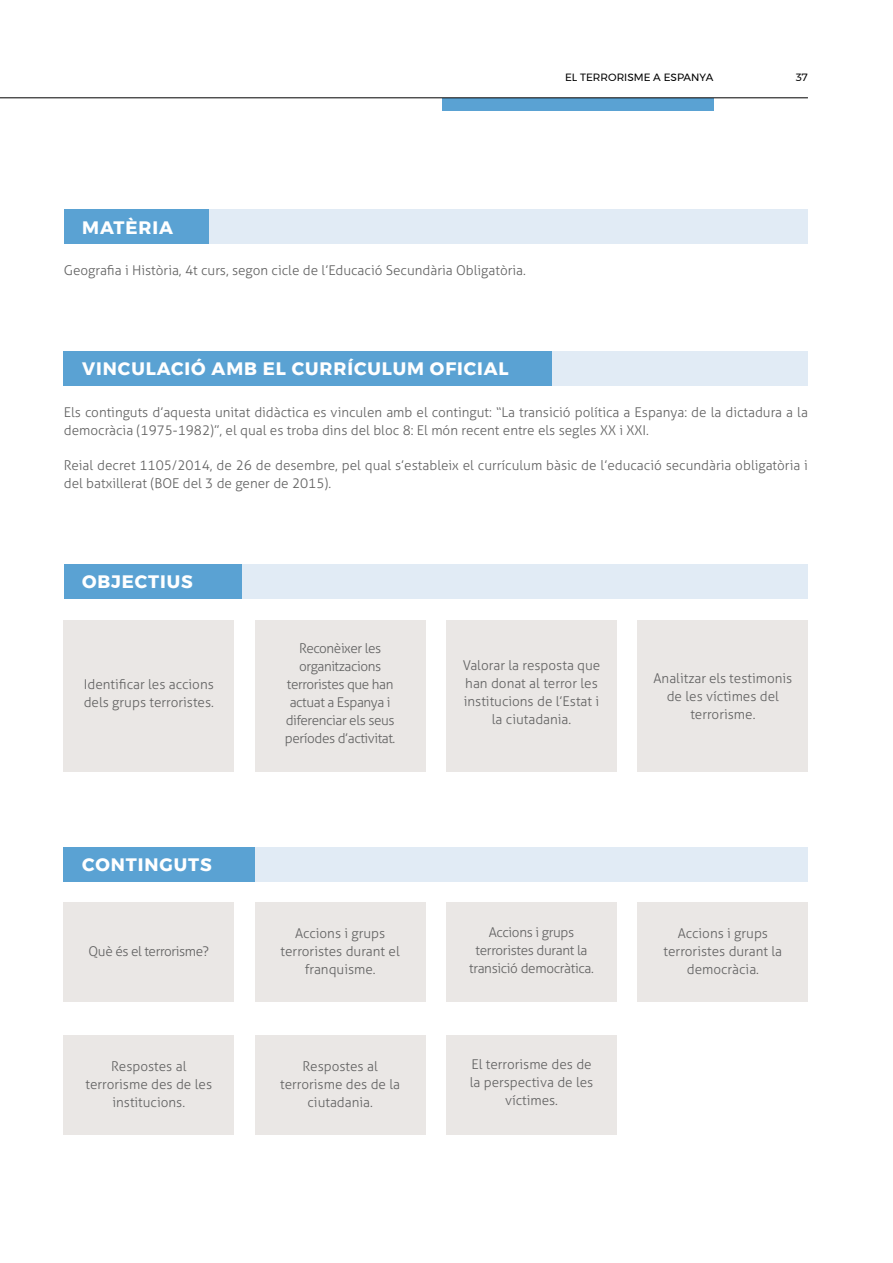
<style>
.page{position:relative;width:893px;height:1263px;background:#fff}
.page>*{position:absolute;margin:0;border:0;box-sizing:border-box;transform-origin:0 0}
.t1{font:700 18px "Montserrat";letter-spacing:.05em;color:#fff}
.credit_text{font:300 13.5px/18px "Aller";color:#626262;text-align:center}
.credit_text-2{font:300 13.5px/18px "Aller";letter-spacing:-.03em;color:#626262;text-align:center}
.credit_text-3{font:300 13.5px/18px "Aller";letter-spacing:-.025em;color:#626262;text-align:center}
.t2{font:10.5px "Montserrat";color:#000}
</style>
<div class="page">
<div style="left:442px;top:98px;width:271px;height:13px;background:#5aa2d3"></div>
<hr style="left:0;top:97px;width:808px;height:1px;background:#000">
<div style="left:64px;top:210px;width:146px;height:34px;background:#5aa2d3"></div>
<div style="left:210px;top:210px;width:598px;height:34px;background:#e1ebf5"></div>
<div style="left:64px;top:351px;width:489px;height:35px;background:#5aa2d3"></div>
<div style="left:553px;top:351px;width:255px;height:35px;background:#e1ebf5"></div>
<div style="left:64px;top:564px;width:178px;height:34px;background:#5aa2d3"></div>
<div style="left:242px;top:564px;width:566px;height:34px;background:#e1ebf5"></div>
<div style="left:64px;top:620px;width:170px;height:151px;background:#eae7e5"></div>
<div style="left:255px;top:620px;width:170px;height:151px;background:#eae7e5"></div>
<div style="left:446px;top:620px;width:171px;height:151px;background:#eae7e5"></div>
<div style="left:638px;top:620px;width:170px;height:151px;background:#eae7e5"></div>
<div style="left:64px;top:847px;width:191px;height:35px;background:#5aa2d3"></div>
<div style="left:255px;top:847px;width:553px;height:35px;background:#e1ebf5"></div>
<div style="left:64px;top:902px;width:170px;height:100px;background:#eae7e5"></div>
<div style="left:255px;top:902px;width:170px;height:100px;background:#eae7e5"></div>
<div style="left:64px;top:1035px;width:170px;height:100px;background:#eae7e5"></div>
<div style="left:255px;top:1035px;width:170px;height:100px;background:#eae7e5"></div>
<div style="left:446px;top:1035px;width:171px;height:100px;background:#eae7e5"></div>
<div style="left:446px;top:902px;width:171px;height:100px;background:#eae7e5"></div>
<div style="left:638px;top:902px;width:170px;height:100px;background:#eae7e5"></div>
<p class="t2" style="left:565px;top:70px;width:150px">EL TERRORISME A ESPANYA</p>
<p class="t1" style="left:82px;top:213px;width:92px">MATÈRIA</p>
<p class="credit_text" style="left:64px;top:262px;width:464px">Geografia i Història, 4t curs, segon cicle de l’Educació Secundària Obligatòria.</p>
<p class="t2" style="left:796px;top:69px;width:14px">37</p>
<p class="t1" style="left:82px;top:354px;width:428px">VINCULACIÓ AMB EL CURRÍCULUM OFICIAL</p>
<p class="credit_text" style="left:64px;top:403px;width:746px;text-align:left">Els continguts d’aquesta unitat didàctica es vinculen amb el contingut: “La transició política a Espanya: de la dictadura a la democràcia (1975-1982)”, el qual es troba dins del bloc 8: El món recent entre els segles XX i XXI.</p>
<p class="credit_text" style="left:64px;top:456px;width:746px;text-align:left">Reial decret 1105/2014, de 26 de desembre, pel qual s’estableix el currículum bàsic de l’educació secundària obligatòria i del batxillerat (BOE del 3 de gener de 2015).</p>
<p class="t1" style="left:82px;top:567px;width:112px">OBJECTIUS</p>
<p class="credit_text" style="left:84px;top:676px;width:132px;text-align:left">Identificar les accions dels grups terroristes.</p>
<p class="t1" style="left:82px;top:850px;width:131px">CONTINGUTS</p>
<p class="credit_text-2" style="left:89px;top:942px;width:122px">Què és el terrorisme?</p>
<p class="credit_text-2" style="left:285px;top:640px;width:112px">Reconèixer les organitzacions terroristes que han actuat a Espanya i diferenciar els seus períodes d’activitat.</p>
<p class="credit_text" style="left:463px;top:656px;width:139px">Valorar la resposta que han donat al terror les institucions de l’Estat i la ciutadania.</p>
<p class="credit_text" style="left:653px;top:669px;width:140px">Analitzar els testimonis de les víctimes del terrorisme.</p>
<p class="credit_text" style="left:281px;top:924px;width:121px">Accions i grups terroristes durant el franquisme.</p>
<p class="credit_text-3" style="left:469px;top:923px;width:126px">Accions i grups terroristes durant la transició democràtica.</p>
<p class="credit_text" style="left:664px;top:924px;width:120px">Accions i grups terroristes durant la democràcia.</p>
<p class="credit_text" style="left:86px;top:1057px;width:128px">Respostes al terrorisme des de les institucions.</p>
<p class="credit_text" style="left:280px;top:1057px;width:121px">Respostes al terrorisme des de la ciutadania.</p>
<p class="credit_text" style="left:470px;top:1055px;width:125px">El terrorisme des de la perspectiva de les víctimes.</p>
</div>
